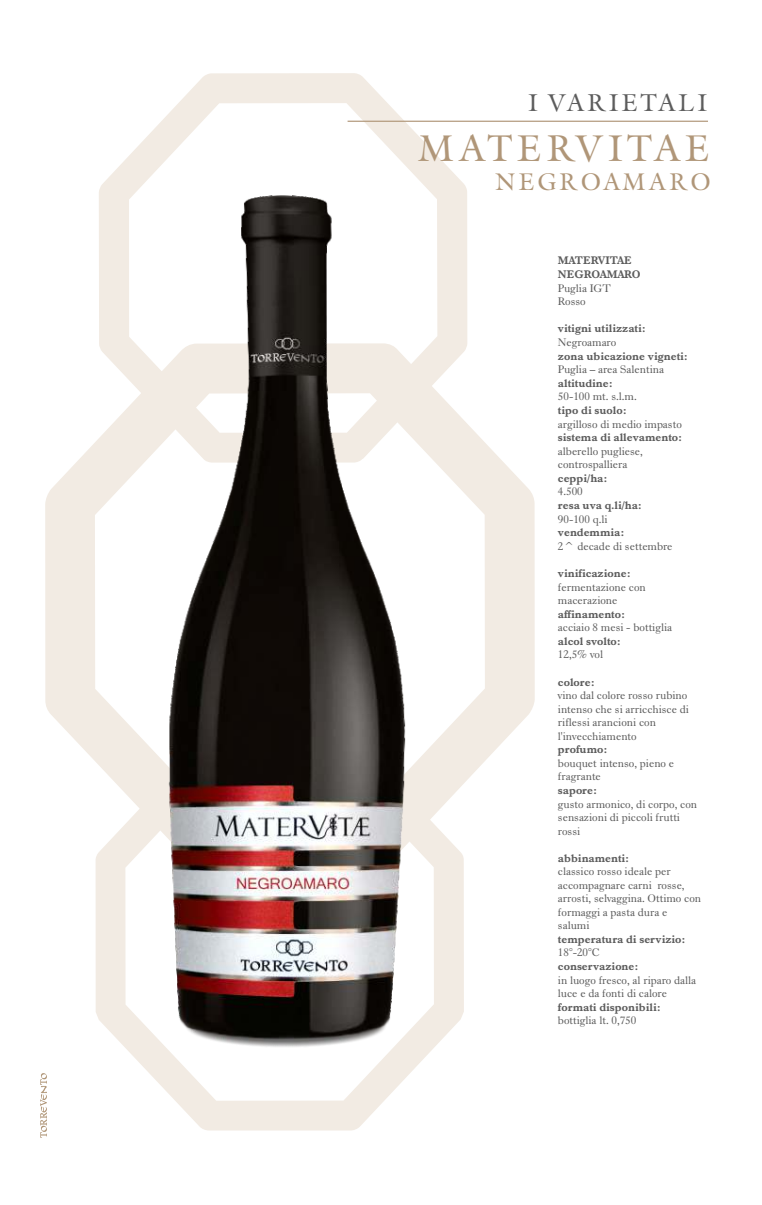
<style>
.page{position:relative;width:762px;height:1205px;background:#fff}
.page>*{position:absolute;margin:0;border:0;box-sizing:border-box;transform-origin:0 0}
.t1{font:36.62px "Galliard IT Cby BT";letter-spacing:.14em;color:#b09678}
.t2{font:24px "Galliard IT Cby BT";letter-spacing:.14em;color:#5c5c5c}
.t3{font:23.75px "Galliard IT Cby BT";letter-spacing:.14em;color:#b09678}
.t4{font:11.25px/13.5px "Dutch 766 BT Roman A";color:#5c5c5c}
.t5{font:11.25px/13.6px "Dutch 766 BT Bold A";color:#5c5c5c}
</style>
<div class="page">
<svg style="left:99px;top:73px;width:368px;height:270px;fill:#f2ebe3"></svg>
<svg style="left:95px;top:860px;width:369px;height:270px;fill:#f4eee7"></svg>
<svg style="left:45px;top:343px;width:490px;height:517px"></svg>
<hr style="left:348px;top:121px;width:360px;height:1px;background:#b09678">
<svg style="left:40px;top:1073px;width:7px;height:65px"></svg>
<img style="left:129px;top:136px;width:312px;height:938px">
<h2 class="t2" style="left:528px;top:93px;width:180px">I VARIETALI</h2>
<h1 class="t1" style="left:419px;top:133px;width:291px">MATERVITAE</h1>
<h3 class="t3" style="left:496px;top:171px;width:216px">NEGROAMARO</h3>
<p class="t5" style="left:558px;top:255px;width:84px">MATERVITAE<br>NEGROAMARO</p>
<p class="t4" style="left:558px;top:282px;width:55px">Puglia IGT<br>Rosso</p>
<p class="t5" style="left:558px;top:323px;width:89px">vitigni utilizzati:</p>
<p class="t4" style="left:558px;top:336px;width:60px">Negroamaro</p>
<p class="t5" style="left:558px;top:350px;width:131px">zona ubicazione vigneti:</p>
<p class="t4" style="left:558px;top:363px;width:108px">Puglia – area Salentina</p>
<p class="t5" style="left:558px;top:377px;width:56px">altitudine:</p>
<p class="t4" style="left:558px;top:391px;width:80px">50-100 mt. s.l.m.</p>
<p class="t5" style="left:558px;top:404px;width:70px">tipo di suolo:</p>
<p class="t4" style="left:558px;top:418px;width:125px">argilloso di medio impasto</p>
<p class="t5" style="left:558px;top:431px;width:126px">sistema di allevamento:</p>
<p class="t4" style="left:558px;top:445px;width:87px">alberello pugliese, controspalliera</p>
<p class="t5" style="left:558px;top:472px;width:51px">ceppi/ha:</p>
<p class="t4" style="left:558px;top:486px;width:26px">4.500</p>
<p class="t5" style="left:558px;top:499px;width:85px">resa uva q.li/ha:</p>
<p class="t4" style="left:558px;top:513px;width:51px">90-100 q.li</p>
<p class="t5" style="left:558px;top:526px;width:68px">vendemmia:</p>
<p class="t4" style="left:558px;top:540px;width:116px">2^ decade di settembre</p>
<p class="t5" style="left:558px;top:567px;width:74px">vinificazione:</p>
<p class="t4" style="left:558px;top:581px;width:89px">fermentazione con macerazione</p>
<p class="t5" style="left:558px;top:608px;width:69px">affinamento:</p>
<p class="t4" style="left:558px;top:621px;width:116px">acciaio 8 mesi - bottiglia</p>
<p class="t5" style="left:558px;top:635px;width:64px">alcol svolto:</p>
<p class="t4" style="left:558px;top:649px;width:47px">12,5% vol</p>
<p class="t5" style="left:558px;top:676px;width:38px">colore:</p>
<p class="t4" style="left:558px;top:689px;width:132px">vino dal colore rosso rubino intenso che si arricchisce di riflessi arancioni con l'invecchiamento</p>
<p class="t5" style="left:558px;top:743px;width:51px">profumo:</p>
<p class="t4" style="left:558px;top:757px;width:118px">bouquet intenso, pieno e fragrante</p>
<p class="t5" style="left:558px;top:784px;width:41px">sapore:</p>
<p class="t4" style="left:558px;top:798px;width:141px">gusto armonico, di corpo, con sensazioni di piccoli frutti rossi</p>
<p class="t5" style="left:558px;top:852px;width:73px">abbinamenti:</p>
<p class="t4" style="left:558px;top:865px;width:145px">classico rosso ideale per accompagnare carni rosse, arrosti, selvaggina. Ottimo con formaggi a pasta dura e salumi</p>
<p class="t5" style="left:558px;top:933px;width:129px">temperatura di servizio:</p>
<p class="t4" style="left:558px;top:946px;width:43px">18°-20°C</p>
<p class="t5" style="left:558px;top:960px;width:82px">conservazione:</p>
<p class="t4" style="left:558px;top:974px;width:140px">in luogo fresco, al riparo dalla luce e da fonti di calore</p>
<p class="t5" style="left:558px;top:1001px;width:104px">formati disponibili:</p>
<p class="t4" style="left:558px;top:1014px;width:80px">bottiglia lt. 0,750</p>
</div>
